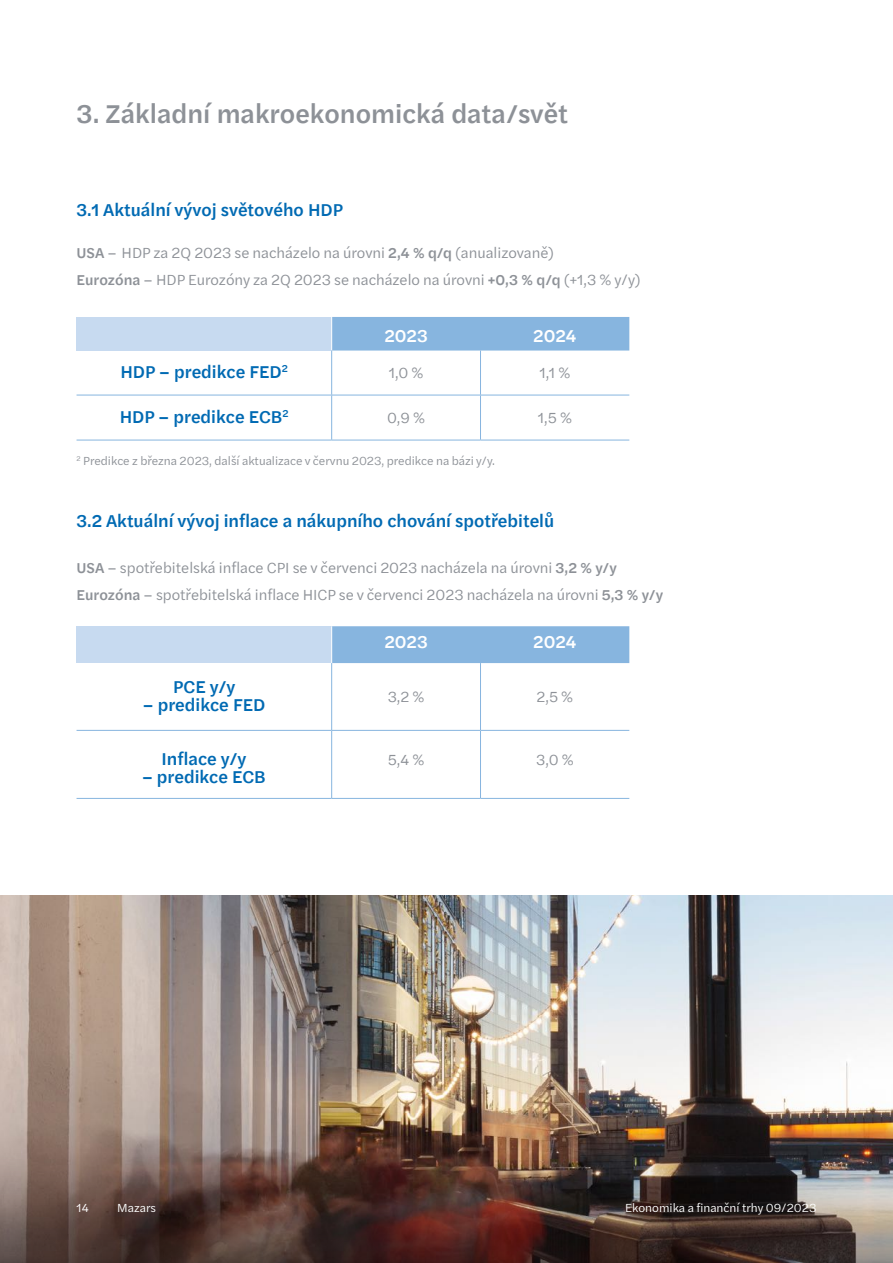
<style>
.page{position:relative;width:893px;height:1263px;background:#fff}
.page>*{position:absolute;margin:0;border:0;box-sizing:border-box;transform-origin:0 0}
.t1{font:500 27px "Halyard Text";color:#8d9197}
.t2{font:500 18px "Halyard Text";color:#006ab3}
.t3{font:500 18px "Halyard Text";color:#fff}
.t4{font:15px/27px "Halyard Text";color:#8d9197}
.t5{font:12px "Halyard Text";color:#8d9197}
.t6{font:12px "Halyard Text";color:#fff}
.s1{font-weight:500}
</style>
<div class="page">
<img style="left:0;top:896px;width:893px;height:186px">
<img style="left:0;top:1082px;width:893px;height:181px">
<div style="left:77px;top:317px;width:255px;height:34px;background:#c7daf0"></div>
<div style="left:332px;top:317px;width:297px;height:34px;background:#87b5df"></div>
<hr style="left:331px;top:317px;width:1px;height:34px;background:#fff">
<hr style="left:77px;top:395px;width:255px;height:1px;background:#87b5df">
<hr style="left:332px;top:395px;width:148px;height:1px;background:#87b5df">
<hr style="left:480px;top:395px;width:149px;height:1px;background:#87b5df">
<hr style="left:77px;top:440px;width:255px;height:1px;background:#87b5df">
<hr style="left:332px;top:440px;width:148px;height:1px;background:#87b5df">
<hr style="left:480px;top:440px;width:149px;height:1px;background:#87b5df">
<hr style="left:331px;top:351px;width:1px;height:44px;background:#87b5df">
<hr style="left:480px;top:351px;width:1px;height:44px;background:#87b5df">
<hr style="left:331px;top:395px;width:1px;height:45px;background:#87b5df">
<hr style="left:480px;top:395px;width:1px;height:45px;background:#87b5df">
<div style="left:77px;top:626px;width:255px;height:37px;background:#c7daf0"></div>
<div style="left:332px;top:626px;width:297px;height:37px;background:#87b5df"></div>
<hr style="left:331px;top:626px;width:1px;height:37px;background:#fff">
<hr style="left:77px;top:730px;width:255px;height:1px;background:#87b5df">
<hr style="left:332px;top:730px;width:148px;height:1px;background:#87b5df">
<hr style="left:480px;top:730px;width:149px;height:1px;background:#87b5df">
<hr style="left:77px;top:798px;width:255px;height:1px;background:#87b5df">
<hr style="left:332px;top:798px;width:148px;height:1px;background:#87b5df">
<hr style="left:480px;top:798px;width:149px;height:1px;background:#87b5df">
<hr style="left:331px;top:663px;width:1px;height:67px;background:#87b5df">
<hr style="left:480px;top:663px;width:1px;height:67px;background:#87b5df">
<hr style="left:331px;top:731px;width:1px;height:67px;background:#87b5df">
<hr style="left:480px;top:731px;width:1px;height:67px;background:#87b5df">
<h1 class="t1" style="left:77px;top:94px;width:493px">3. Základní makroekonomická data/svět</h1>
<p class="t2" style="left:77px;top:197px;width:268px">3.1 Aktuální vývoj světového HDP</p>
<p class="t4" style="left:77px;top:239px;width:566px"><span class="s1">USA</span> – HDP za 2Q 2023 se nacházelo na úrovni <span class="s1">2,4 % q/q</span> (anualizovaně)<br><span class="s1">Eurozóna</span> – HDP Eurozóny za 2Q 2023 se nacházelo na úrovni <span class="s1">+0,3 % q/q</span> (+1,3 % y/y)</p>
<p class="t3" style="left:384px;top:323px;width:45px">2023</p>
<p class="t3" style="left:533px;top:323px;width:45px">2024</p>
<p class="t2" style="left:120px;top:359px;width:169px">HDP – predikce FED<sup>2</sup></p>
<p class="t4" style="left:389px;top:359px;width:36px">1,0 %</p>
<p class="t4" style="left:539px;top:359px;width:33px">1,1 %</p>
<p class="t2" style="left:120px;top:404px;width:170px">HDP – predikce ECB<sup>2</sup></p>
<p class="t4" style="left:387px;top:404px;width:39px">0,9 %</p>
<p class="t4" style="left:538px;top:404px;width:36px">1,5 %</p>
<p class="t5" style="left:77px;top:452px;width:420px"><sup>2</sup> Predikce z března 2023, další aktualizace v červnu 2023, predikce na bázi y/y.</p>
<p class="t2" style="left:77px;top:508px;width:479px">3.2 Aktuální vývoj inflace a nákupního chování spotřebitelů</p>
<p class="t4" style="left:77px;top:554px;width:588px"><span class="s1">USA</span> – spotřebitelská inflace CPI se v červenci 2023 nacházela na úrovni <span class="s1">3,2 % y/y<br>Eurozóna</span> – spotřebitelská inflace HICP se v červenci 2023 nacházela na úrovni <span class="s1">5,3 % y/y</span></p>
<p class="t3" style="left:384px;top:629px;width:45px">2023</p>
<p class="t3" style="left:533px;top:629px;width:45px">2024</p>
<p class="t2" style="left:173px;top:674px;width:64px">PCE y/y</p>
<p class="t2" style="left:143px;top:692px;width:124px">– predikce FED</p>
<p class="t4" style="left:388px;top:683px;width:38px">3,2 %</p>
<p class="t4" style="left:537px;top:683px;width:38px">2,5 %</p>
<p class="t2" style="left:162px;top:746px;width:86px">Inflace y/y</p>
<p class="t2" style="left:142px;top:764px;width:125px">– predikce ECB</p>
<p class="t4" style="left:388px;top:746px;width:38px">5,4 %</p>
<p class="t4" style="left:536px;top:746px;width:39px">3,0 %</p>
<p class="t6" style="left:77px;top:1199px;width:14px">14</p>
<p class="t6" style="left:117px;top:1199px;width:40px">Mazars</p>
<p class="t6" style="left:625px;top:1199px;width:193px">Ekonomika a finanční trhy 09/2023</p>
</div>
